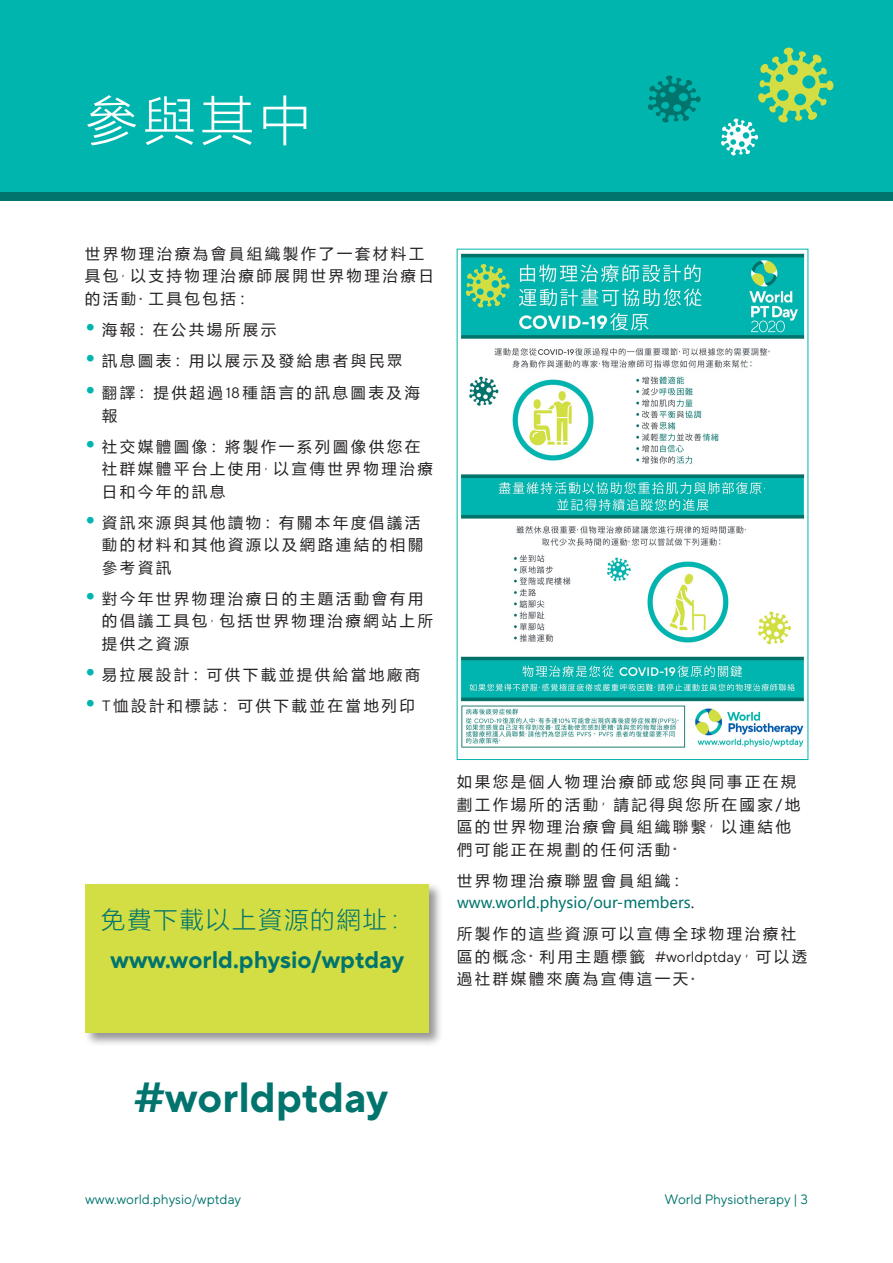
<style>
.page{position:relative;width:893px;height:1263px;background:#fff}
.page>*{position:absolute;margin:0;border:0;box-sizing:border-box;transform-origin:0 0}
.t1{font:300 52.5px "Microsoft Ya Hei";color:#fff}
.t2{font:700 42px "TT Norms Pro";color:#00746d}
.t3{font:700 24px "TT Norms Pro";color:#00746d}
.t4{font:300 24px "Microsoft Ya Hei";letter-spacing:.09em;color:#00746d}
.t5{font:15px/22.5px "Microsoft Ya Hei";letter-spacing:.2em;color:#231f20}
.t6{font:15px/22.5px "Microsoft Ya Hei";color:#00746d}
.t7{font:13.5px "TT Norms Pro";color:#00746d}
.s1{font-size:24px;color:#00b5ae}
.s2{font-family:"TT Norms Pro"}
.s3{color:#231f20}
</style>
<div class="page">
<div style="left:0;top:0;width:893px;height:200px;background:#00b5ae"></div>
<img style="left:460px;top:253px;width:345px;height:495px">
<div style="left:83px;top:882px;width:360px;height:165px;background:#231f20;opacity:.48"></div>
<div style="left:86px;top:884px;width:343px;height:149px;background:#d2de43"></div>
<div style="left:0;top:192px;width:893px;height:8px;background:#00746d"></div>
<svg style="left:721px;top:47px;width:112px;height:109px"></svg>
<svg style="left:648px;top:75px;width:53px;height:48px"></svg>
<p class="t1" style="left:85px;top:85px;width:227px">參與其中</p>
<p class="t5" style="left:85px;top:241px;width:350px">世界物理治療為會員組織製作了一套材料工具包<sup>，</sup>以支持物理治療師展開世界物理治療日的活動<sup>。</sup>工具包包括：</p>
<p class="t5" style="left:85px;top:318px;width:193px"><span class="s1">•</span> 海報：在公共場所展示</p>
<p class="t5" style="left:85px;top:349px;width:319px"><span class="s1">•</span> 訊息圖表：用以展示及發給患者與民眾</p>
<p class="t5" style="left:102px;top:381px;width:319px;text-indent:-17px"><span class="s1">•</span> 翻譯：提供超過<span class="s2">18</span>種語言的訊息圖表及海報</p>
<p class="t5" style="left:102px;top:435px;width:332px;text-indent:-17px"><span class="s1">•</span> 社交媒體圖像：將製作一系列圖像供您在社群媒體平台上使用<sup>，</sup>以宣傳世界物理治療日和今年的訊息</p>
<p class="t5" style="left:102px;top:511px;width:323px;text-indent:-17px"><span class="s1">•</span> 資訊來源與其他讀物：有關本年度倡議活動的材料和其他資源以及網路連結的相關參考資訊</p>
<p class="t5" style="left:102px;top:587px;width:332px;text-indent:-17px"><span class="s1">•</span> 對今年世界物理治療日的主題活動會有用的倡議工具包<sup>，</sup>包括世界物理治療網站上所提供之資源</p>
<p class="t5" style="left:85px;top:663px;width:337px"><span class="s1">•</span> 易拉展設計：可供下載並提供給當地廠商</p>
<p class="t5" style="left:85px;top:694px;width:331px"><span class="s1">•</span> <span class="s2">T</span>恤設計和標誌：可供下載並在當地列印</p>
<p class="t4" style="left:101px;top:904px;width:313px">免費下載以上資源的網址：</p>
<p class="t3" style="left:111px;top:942px;width:295px">www.world.physio/wptday</p>
<p class="t5" style="left:457px;top:770px;width:344px">如果您是個人物理治療師或您與同事正在規劃工作場所的活動<sup>，</sup>請記得與您所在國家/地區的世界物理治療會員組織聯繫<sup>，</sup>以連結他們可能正在規劃的任何活動<sup>。</sup></p>
<p class="t6" style="left:457px;top:868px;width:239px"><span class="s3">世界物理治療聯盟會員組織：</span>www.world.physio/our-members<span class="s3">.</span></p>
<p class="t5" style="left:457px;top:922px;width:352px">所製作的這些資源可以宣傳全球物理治療社區的概念<sup>。</sup>利用主題標籤 <span class="s2">#worldptday</span><sup>，</sup>可以透過社群媒體來廣為宣傳這一天<sup>。</sup></p>
<p class="t2" style="left:134px;top:1066px;width:256px">#worldptday</p>
<p class="t7" style="left:85px;top:1189px;width:158px">www.world.physio/wptday</p>
<p class="t7" style="left:665px;top:1189px;width:145px">World Physiotherapy | 3</p>
</div>
